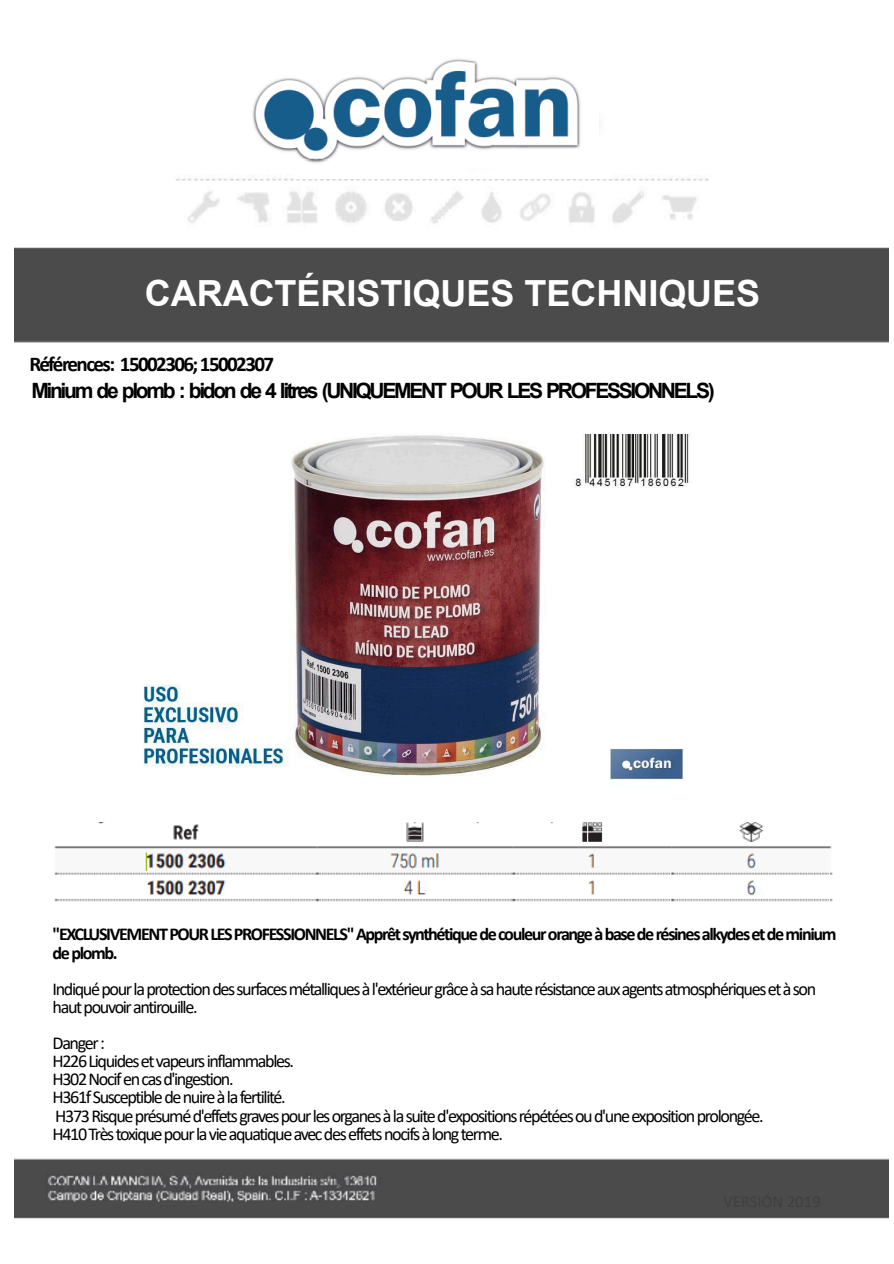
<style>
.page{position:relative;width:894px;height:1264px;background:#fff}
.page>*{position:absolute;margin:0;border:0;box-sizing:border-box;transform-origin:0 0}
.t1{font:700 36px "Arial";color:#fff}
.t2{font:700 21px "Arial";letter-spacing:-.11em;color:#000}
.t3{font:700 21px "Calibri";letter-spacing:-.075em;color:#000}
.t4{font:18.15px/18.1px "Calibri";letter-spacing:-.075em;color:#000}
.t5{font:700 18.15px/18.1px "Calibri";letter-spacing:-.075em;color:#000}
</style>
<div class="page">
<img style="left:14px;top:178px;width:874px;height:1041px">
<img style="left:125px;top:410px;width:584px;height:389px">
<img style="left:42px;top:822px;width:794px;height:83px">
<img style="left:295px;top:121px;width:316px;height:58px">
<img style="left:252px;top:59px;width:346px;height:109px">
<h1 class="t1" style="left:145px;top:279px;width:617px">CARACTÉRISTIQUES TECHNIQUES</h1>
<p class="t3" style="left:29px;top:355px;width:246px">Références: 15002306; 15002307</p>
<p class="t2" style="left:31px;top:382px;width:684px">Minium de plomb : bidon de 4 litres (UNIQUEMENT POUR LES PROFESSIONNELS)</p>
<p class="t5" style="left:53px;top:926px;width:785px">"EXCLUSIVEMENT POUR LES PROFESSIONNELS" Apprêt synthétique de couleur orange à base de résines alkydes et de minium de plomb.</p>
<p class="t4" style="left:53px;top:981px;width:765px">Indiqué pour la protection des surfaces métalliques à l'extérieur grâce à sa haute résistance aux agents atmosphériques et à son haut pouvoir antirouille.</p>
<p class="t4" style="left:53px;top:1035px;width:712px">Danger :<br>H226 Liquides et vapeurs inflammables.<br>H302 Nocif en cas d'ingestion.<br>H361f Susceptible de nuire à la fertilité.<br>H373 Risque présumé d'effets graves pour les organes à la suite d'expositions répétées ou d'une exposition prolongée.<br>H410 Très toxique pour la vie aquatique avec des effets nocifs à long terme.</p>
</div>
